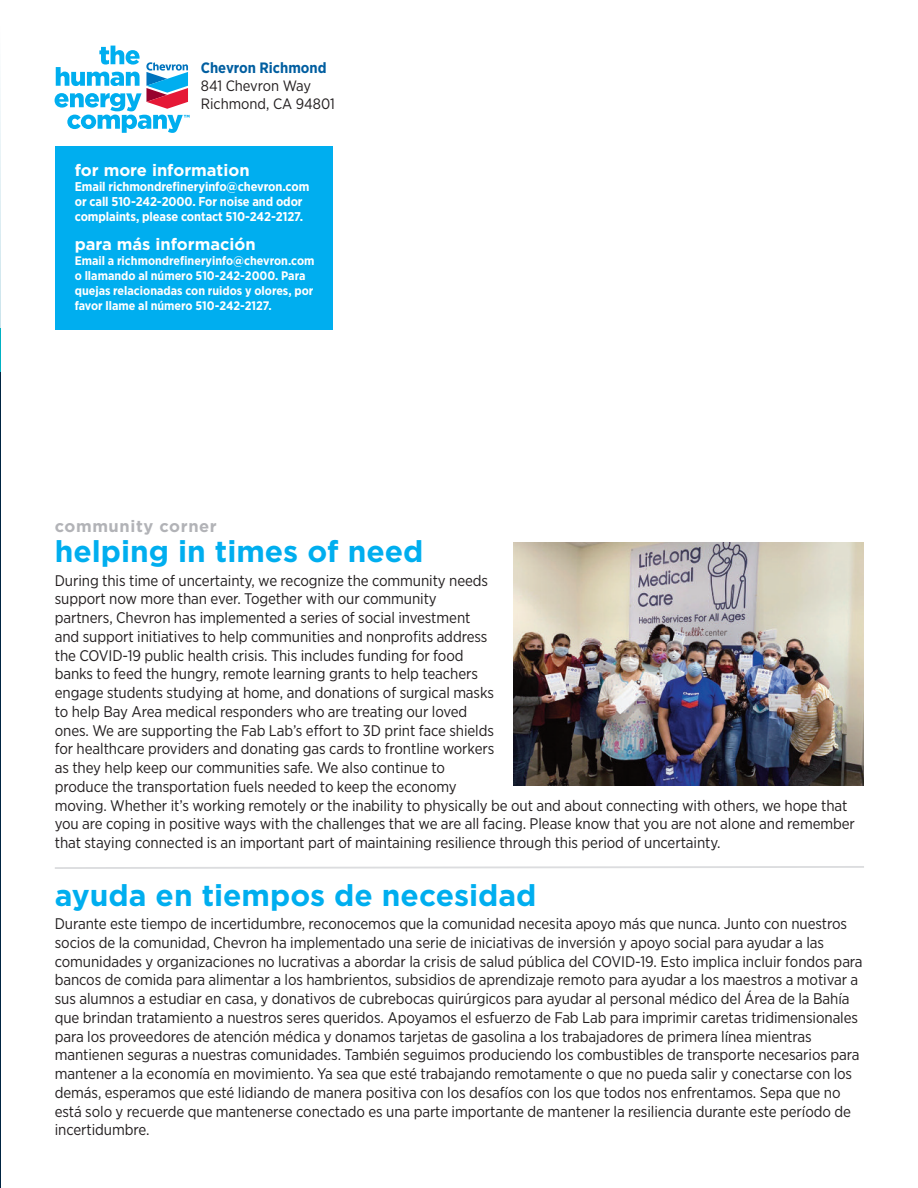
<style>
.page{position:relative;width:918px;height:1188px;background:#fff}
.page>*{position:absolute;margin:0;border:0;box-sizing:border-box;transform-origin:0 0}
.t1{font:700 30px "Gotham";color:#00aeef}
.t2{font:700 16.5px "Gotham";color:#fff}
.t3{font:700 16.5px "Gotham";letter-spacing:.035em;color:#b2b3b7}
.t4{font:15.3px/18.8px "Gotham Narrow";letter-spacing:-.005em;color:#231f20}
.t5{font:15px/18px "Gotham Narrow";color:#231f20}
.t6{font:700 15px "Gotham Narrow";color:#005ea0}
.t7{font:700 12.75px/15px "Gotham Narrow";letter-spacing:-.005em;color:#fff}
.t8{font:700 12.3px/15px "Gotham Narrow";color:#fff}
</style>
<div class="page">
<svg style="left:55px;top:46px;width:135px;height:87px"></svg>
<div style="left:55px;top:146px;width:277px;height:184px;background:#00aeef"></div>
<hr style="left:0;top:359px;width:1px;height:829px;background:#002442">
<svg style="left:0;top:83px;width:1px;height:245px"></svg>
<hr style="left:0;top:328px;width:1px;height:44px;background:#00b1c3">
<svg style="left:55px;top:866px;width:809px;height:3px"></svg>
<img style="left:513px;top:543px;width:351px;height:243px">
<p class="t6" style="left:201px;top:62px;width:127px">Chevron Richmond</p>
<p class="t5" style="left:201px;top:77px;width:136px">841 Chevron Way<br>Richmond, CA 94801</p>
<p class="t2" style="left:75px;top:161px;width:176px">for more information</p>
<p class="t7" style="left:75px;top:180px;width:236px">Email richmondrefineryinfo@chevron.com or call 510-242-2000. For noise and odor complaints, please contact 510-242-2127.</p>
<p class="t2" style="left:75px;top:234px;width:183px">para más información</p>
<p class="t8" style="left:75px;top:254px;width:241px">Email a richmondrefineryinfo@chevron.com o llamando al número 510-242-2000. Para quejas relacionadas con ruidos y olores, por favor llame al número 510-242-2127.</p>
<p class="t3" style="left:55px;top:517px;width:164px">community corner</p>
<h1 class="t1" style="left:55px;top:534px;width:370px">helping in times of need</h1>
<p class="t4" style="left:55px;top:572px;width:802px">During this time of uncertainty, we recognize the community needs<br>support now more than ever. Together with our community<br>partners, Chevron has implemented a series of social investment<br>and support initiatives to help communities and nonprofits address<br>the COVID-19 public health crisis. This includes funding for food<br>banks to feed the hungry, remote learning grants to help teachers<br>engage students studying at home, and donations of surgical masks<br>to help Bay Area medical responders who are treating our loved<br>ones. We are supporting the Fab Lab’s effort to 3D print face shields<br>for healthcare providers and donating gas cards to frontline workers<br>as they help keep our communities safe. We also continue to<br>produce the transportation fuels needed to keep the economy<br>moving. Whether it’s working remotely or the inability to physically be out and about connecting with others, we hope that you are coping in positive ways with the challenges that we are all facing. Please know that you are not alone and remember that staying connected is an important part of maintaining resilience through this period of uncertainty.</p>
<h1 class="t1" style="left:55px;top:878px;width:483px">ayuda en tiempos de necesidad</h1>
<p class="t4" style="left:55px;top:915px;width:809px">Durante este tiempo de incertidumbre, reconocemos que la comunidad necesita apoyo más que nunca. Junto con nuestros socios de la comunidad, Chevron ha implementado una serie de iniciativas de inversión y apoyo social para ayudar a las comunidades y organizaciones no lucrativas a abordar la crisis de salud pública del COVID-19. Esto implica incluir fondos para bancos de comida para alimentar a los hambrientos, subsidios de aprendizaje remoto para ayudar a los maestros a motivar a sus alumnos a estudiar en casa, y donativos de cubrebocas quirúrgicos para ayudar al personal médico del Área de la Bahía que brindan tratamiento a nuestros seres queridos. Apoyamos el esfuerzo de Fab Lab para imprimir caretas tridimensionales para los proveedores de atención médica y donamos tarjetas de gasolina a los trabajadores de primera línea mientras mantienen seguras a nuestras comunidades. También seguimos produciendo los combustibles de transporte necesarios para mantener a la economía en movimiento. Ya sea que esté trabajando remotamente o que no pueda salir y conectarse con los demás, esperamos que esté lidiando de manera positiva con los desafíos con los que todos nos enfrentamos. Sepa que no está solo y recuerde que mantenerse conectado es una parte importante de mantener la resiliencia durante este período de incertidumbre.</p>
</div>
